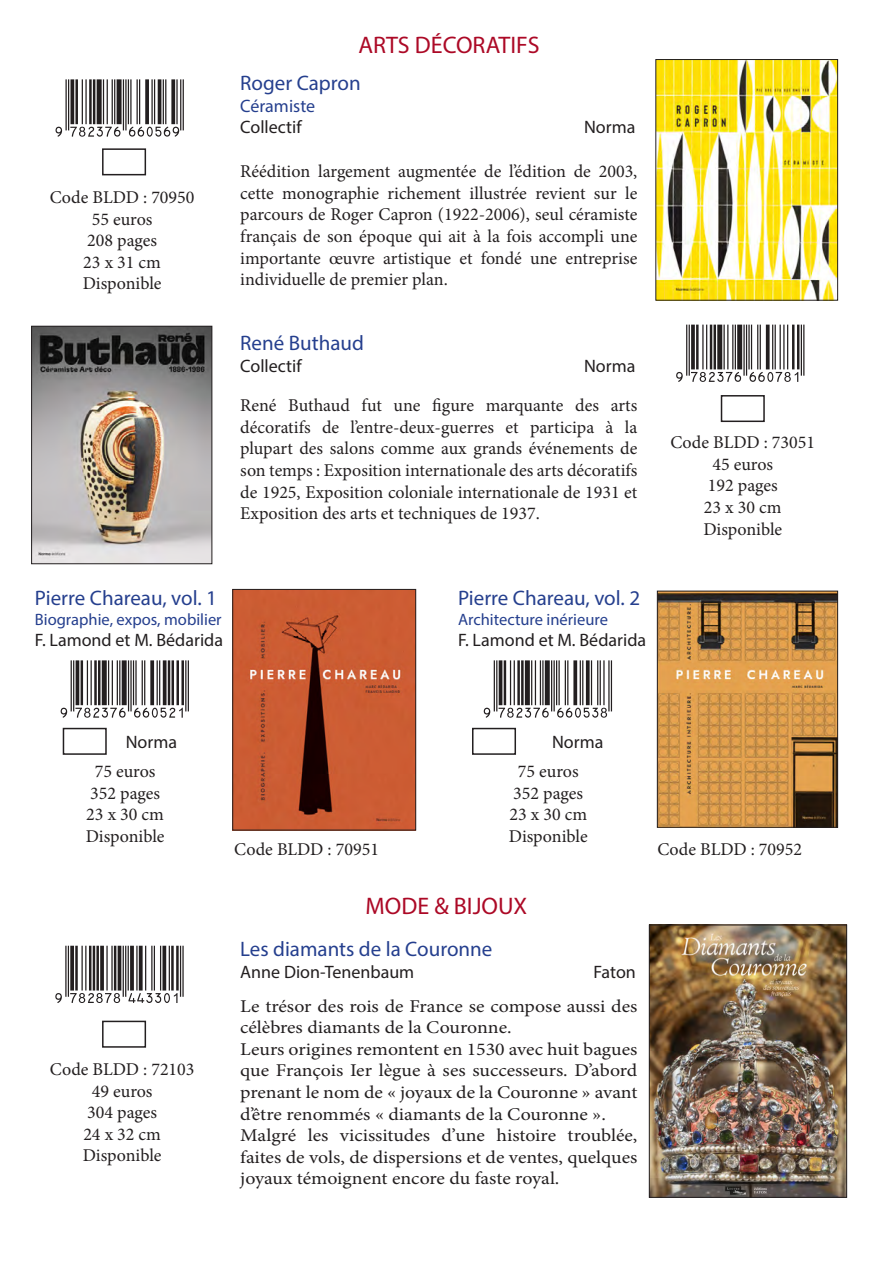
<style>
.page{position:relative;width:893px;height:1263px;background:#fff}
.page>*{position:absolute;margin:0;border:0;box-sizing:border-box;transform-origin:0 0}
.t1{font:24px "Myriad Pro";color:#ac0926}
.t2{font:21px "Myriad Pro";color:#253f8e}
.t3{font:18px/21.6px "Minion Pro";color:#231f20;text-align:justify}
.t4{font:18px/21.6px "Minion Pro";color:#231f20;text-align:justify;scale:1.1 1}
.t5{font:18px "Myriad Pro";color:#231f20}
.t6{font:18px "Myriad Pro";color:#253f8e}
.t7{font:16.5px "Myriad Pro";color:#253f8e}
</style>
<div class="page">
<div style="left:102px;top:148px;width:44px;height:27px;border:2px solid #231f20"></div>
<div style="left:721px;top:395px;width:44px;height:27px;border:2px solid #231f20"></div>
<div style="left:102px;top:1021px;width:44px;height:27px;border:2px solid #231f20"></div>
<div style="left:63px;top:728px;width:44px;height:27px;border:2px solid #231f20"></div>
<img style="left:235px;top:591px;width:179px;height:237px">
<div style="left:233px;top:589px;width:183px;height:241px;border:1px solid #231f20"></div>
<div style="left:472px;top:728px;width:44px;height:27px;border:2px solid #231f20"></div>
<img style="left:659px;top:593px;width:177px;height:232px">
<div style="left:657px;top:591px;width:181px;height:236px;border:1px solid #231f20"></div>
<img style="left:658px;top:61px;width:178px;height:237px">
<div style="left:656px;top:59px;width:182px;height:241px;border:1px solid #231f20"></div>
<img style="left:33px;top:328px;width:177px;height:234px">
<div style="left:31px;top:326px;width:181px;height:238px;border:1px solid #231f20"></div>
<img style="left:651px;top:927px;width:194px;height:268px">
<div style="left:649px;top:925px;width:198px;height:272px;border:1px solid #231f20"></div>
<p class="t3" style="left:50px;top:187px;width:146px">Code BLDD : 70950</p>
<p class="t3" style="left:92px;top:208px;width:62px">55 euros</p>
<p class="t3" style="left:87px;top:230px;width:71px">208 pages</p>
<p class="t3" style="left:83px;top:251px;width:79px">23 x 31 cm</p>
<p class="t3" style="left:83px;top:273px;width:80px">Disponible</p>
<p class="t1" style="left:358px;top:30px;width:183px">ARTS DÉCORATIFS</p>
<p class="t2" style="left:240px;top:70px;width:122px">Roger Capron</p>
<p class="t6" style="left:240px;top:95px;width:76px">Céramiste</p>
<p class="t5" style="left:240px;top:116px;width:63px">Collectif</p>
<p class="t5" style="left:584px;top:116px;width:53px">Norma</p>
<p class="t3" style="left:240px;top:161px;width:399px">Réédition largement augmentée de l’édition de 2003, cette monographie richement illustrée revient sur le parcours de Roger Capron (1922-2006), seul céramiste français de son époque qui ait à la fois accompli une importante œuvre artistique et fondé une entreprise individuelle de premier plan.</p>
<p class="t2" style="left:240px;top:330px;width:125px">René Buthaud</p>
<p class="t5" style="left:240px;top:355px;width:63px">Collectif</p>
<p class="t5" style="left:584px;top:355px;width:53px">Norma</p>
<p class="t3" style="left:240px;top:395px;width:399px">René Buthaud fut une figure marquante des arts décoratifs de l’entre-deux-guerres et participa à la plupart des salons comme aux grands événements de son temps : Exposition internationale des arts décoratifs de 1925, Exposition coloniale internationale de 1931 et Exposition des arts et techniques de 1937.</p>
<p class="t2" style="left:35px;top:585px;width:184px">Pierre Chareau, vol. 1</p>
<p class="t7" style="left:35px;top:609px;width:188px">Biographie, expos, mobilier</p>
<p class="t5" style="left:35px;top:629px;width:190px">F. Lamond et M. Bédarida</p>
<p class="t2" style="left:458px;top:585px;width:184px">Pierre Chareau, vol. 2</p>
<p class="t7" style="left:458px;top:609px;width:151px">Architecture inérieure</p>
<p class="t5" style="left:458px;top:629px;width:190px">F. Lamond et M. Bédarida</p>
<p class="t3" style="left:670px;top:432px;width:146px">Code BLDD : 73051</p>
<p class="t3" style="left:712px;top:453px;width:62px">45 euros</p>
<p class="t3" style="left:708px;top:475px;width:71px">192 pages</p>
<p class="t3" style="left:704px;top:496px;width:79px">23 x 30 cm</p>
<p class="t3" style="left:703px;top:518px;width:80px">Disponible</p>
<p class="t5" style="left:126px;top:731px;width:53px">Norma</p>
<p class="t5" style="left:552px;top:731px;width:53px">Norma</p>
<p class="t3" style="left:95px;top:761px;width:62px">75 euros</p>
<p class="t3" style="left:90px;top:782px;width:71px">352 pages</p>
<p class="t3" style="left:86px;top:804px;width:79px">23 x 30 cm</p>
<p class="t3" style="left:86px;top:825px;width:80px">Disponible</p>
<p class="t3" style="left:50px;top:1058px;width:146px">Code BLDD : 72103</p>
<p class="t3" style="left:92px;top:1080px;width:62px">49 euros</p>
<p class="t3" style="left:87px;top:1102px;width:71px">304 pages</p>
<p class="t3" style="left:83px;top:1123px;width:79px">24 x 32 cm</p>
<p class="t3" style="left:83px;top:1145px;width:80px">Disponible</p>
<p class="t3" style="left:234px;top:838px;width:146px">Code BLDD : 70951</p>
<p class="t3" style="left:518px;top:761px;width:62px">75 euros</p>
<p class="t3" style="left:513px;top:782px;width:71px">352 pages</p>
<p class="t3" style="left:509px;top:804px;width:79px">23 x 30 cm</p>
<p class="t3" style="left:509px;top:825px;width:80px">Disponible</p>
<p class="t1" style="left:366px;top:891px;width:163px">MODE &amp; BIJOUX</p>
<p class="t2" style="left:240px;top:936px;width:254px">Les diamants de la Couronne</p>
<p class="t5" style="left:240px;top:961px;width:176px">Anne Dion-Tenenbaum</p>
<p class="t5" style="left:594px;top:961px;width:44px">Faton</p>
<p class="t4" style="left:240px;top:995px;width:363px">Le trésor des rois de France se compose aussi des célèbres diamants de la Couronne.</p>
<p class="t4" style="left:240px;top:1038px;width:363px">Leurs origines remontent en 1530 avec huit bagues que François Ier lègue à ses successeurs. D’abord prenant le nom de « joyaux de la Couronne » avant d’être renommés « diamants de la Couronne ».</p>
<p class="t4" style="left:240px;top:1125px;width:363px">Malgré les vicissitudes d’une histoire troublée, faites de vols, de dispersions et de ventes, quelques joyaux témoignent encore du faste royal.</p>
<p class="t3" style="left:657px;top:838px;width:146px">Code BLDD : 70952</p>
</div>
